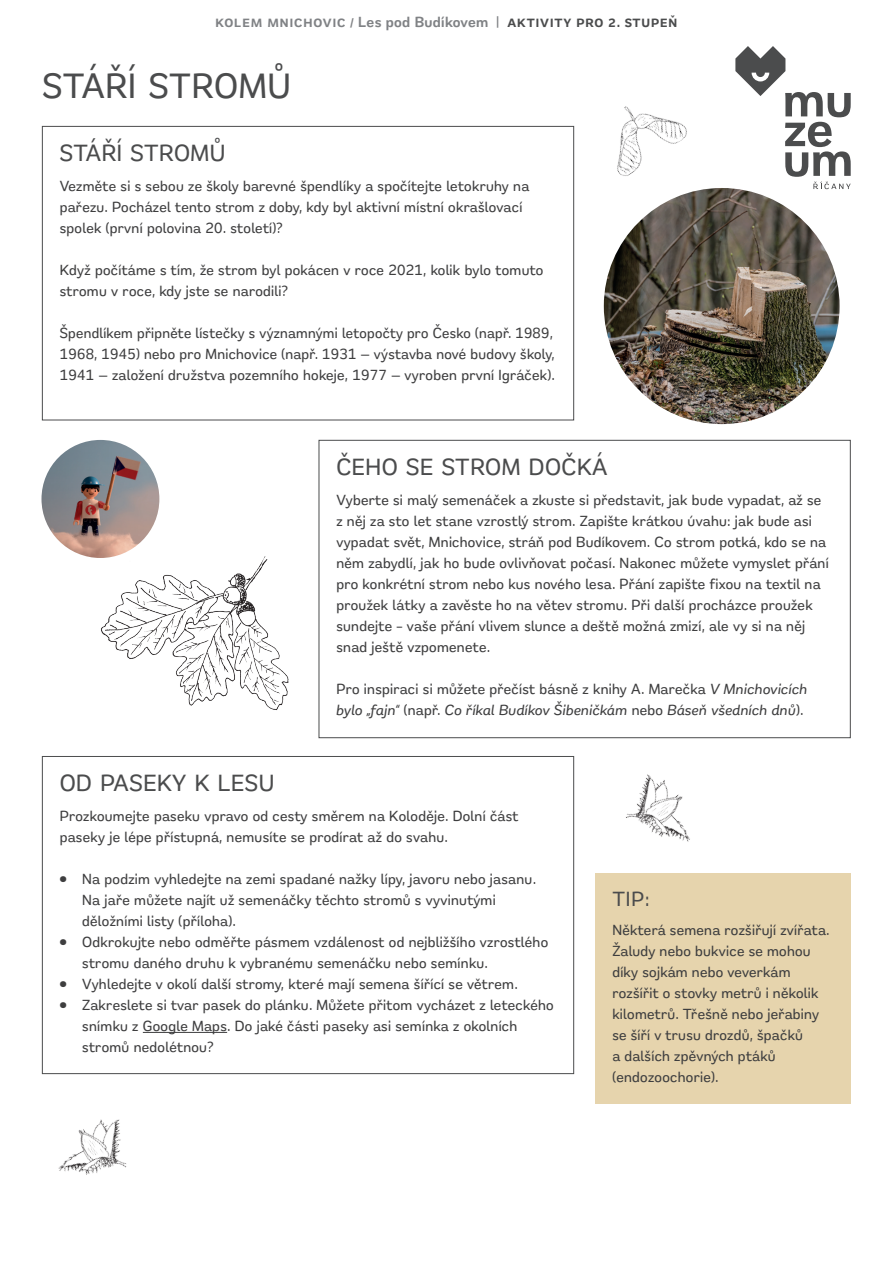
<style>
.page{position:relative;width:893px;height:1263px;background:#fff}
.page>*{position:absolute;margin:0;border:0;box-sizing:border-box;transform-origin:0 0}
.t1{font:500 36px "Remora Sans W2";letter-spacing:.02em;color:#4b4c4d}
.t2{font:500 24px "Remora Sans W2";letter-spacing:.02em;color:#4b4c4d}
.t3{font:500 21px "Remora Sans W2";color:#4b4c4d}
.t4{font:500 15px/21px "Remora Sans W2";letter-spacing:.02em;color:#3e3e3f}
.t5{font:italic 500 15px/21px "Remora Sans W2";letter-spacing:.02em;color:#3e3e3f}
.t6{font:600 15px "Remora Sans W2";letter-spacing:.02em;color:#808285}
.s1{color:#4b4c4d}
.s2{font-style:normal}
.s3{font-weight:700;font-size:18px}
</style>
<div class="page">
<img style="left:604px;top:188px;width:236px;height:236px;border-radius:118px">
<div style="left:42px;top:126px;width:532px;height:294px;border:1px solid #4b4c4d"></div>
<div style="left:595px;top:873px;width:255px;height:231px;background:#e6d4ad"></div>
<svg style="left:735px;top:46px;width:116px;height:143px"></svg>
<img style="left:41px;top:440px;width:118px;height:118px;border-radius:59px">
<img style="left:58px;top:1119px;width:69px;height:56px">
<img style="left:96px;top:551px;width:193px;height:159px">
<img style="left:617px;top:106px;width:70px;height:70px">
<div style="left:319px;top:440px;width:532px;height:298px;border:1px solid #4b4c4d"></div>
<hr style="left:143px;top:1032px;width:84px;height:1px;background:#3e3e3f">
<div style="left:42px;top:756px;width:532px;height:318px;border:1px solid #4b4c4d"></div>
<img style="left:626px;top:774px;width:64px;height:68px">
<p class="t6" style="left:215px;top:12px;width:464px">kolem mnichovic / Les pod Budíkovem | <span class="s1">aktivity pro 2. stupeň</span></p>
<h1 class="t1" style="left:43px;top:63px;width:250px">STÁŘÍ STROMŮ</h1>
<h2 class="t2" style="left:60px;top:138px;width:167px">STÁŘÍ STROMŮ</h2>
<p class="t4" style="left:60px;top:175px;width:471px">Vezměte si s sebou ze školy barevné špendlíky a spočítejte letokruhy na pařezu. Pocházel tento strom z doby, kdy byl aktivní místní okrašlovací spolek (první polovina 20. století)?</p>
<p class="t4" style="left:60px;top:259px;width:485px">Když počítáme s tím, že strom byl pokácen v roce 2021, kolik bylo tomuto stromu v roce, kdy jste se narodili?</p>
<p class="t4" style="left:60px;top:322px;width:496px">Špendlíkem připněte lístečky s významnými letopočty pro Česko (např. 1989,<br>1968, 1945) nebo pro Mnichovice (např. 1931 — výstavba nové budovy školy,<br>1941 — založení družstva pozemního hokeje, 1977 — vyroben první Igráček).</p>
<h2 class="t2" style="left:336px;top:452px;width:273px">ČEHO SE STROM DOČKÁ</h2>
<p class="t4" style="left:336px;top:489px;width:494px">Vyberte si malý semenáček a zkuste si představit, jak bude vypadat, až se z něj za sto let stane vzrostlý strom. Zapište krátkou úvahu: jak bude asi vypadat svět, Mnichovice, stráň pod Budíkovem. Co strom potká, kdo se na něm zabydlí, jak ho bude ovlivňovat počasí. Nakonec můžete vymyslet přání pro konkrétní strom nebo kus nového lesa. Přání zapište fixou na textil na proužek látky a zavěste ho na větev stromu. Při další procházce proužek sundejte – vaše přání vlivem slunce a deště možná zmizí, ale vy si na něj snad ještě vzpomenete.</p>
<p class="t5" style="left:336px;top:678px;width:473px"><span class="s2">Pro inspiraci si můžete přečíst básně z knihy A. Marečka</span> V Mnichovicích bylo „fajn“ <span class="s2">(např.</span> Co říkal Budíkov Šibeničkám <span class="s2">nebo</span> Báseň všedních dnů<span class="s2">).</span></p>
<h2 class="t2" style="left:60px;top:768px;width:216px">OD PASEKY K LESU</h2>
<p class="t4" style="left:60px;top:805px;width:460px">Prozkoumejte paseku vpravo od cesty směrem na Koloděje. Dolní část paseky je lépe přístupná, nemusíte se prodírat až do svahu.</p>
<p class="t4" style="left:82px;top:868px;width:455px;text-indent:-23px"><span class="s3">•</span> Na podzim vyhledejte na zemi spadané nažky lípy, javoru nebo jasanu.<br>Na jaře můžete najít už semenáčky těchto stromů s vyvinutými děložními listy (příloha).</p>
<p class="t4" style="left:82px;top:931px;width:467px;text-indent:-23px"><span class="s3">•</span> Odkrokujte nebo odměřte pásmem vzdálenost od nejbližšího vzrostlého stromu daného druhu k vybranému semenáčku nebo semínku.</p>
<p class="t4" style="left:60px;top:973px;width:459px"><span class="s3">•</span> Vyhledejte v okolí další stromy, které mají semena šířící se větrem.</p>
<p class="t4" style="left:82px;top:994px;width:473px;text-indent:-23px"><span class="s3">•</span> Zakreslete si tvar pasek do plánku. Můžete přitom vycházet z leteckého snímku z Google Maps. Do jaké části paseky asi semínka z okolních stromů nedolétnou?</p>
<h3 class="t3" style="left:612px;top:885px;width:39px">TIP:</h3>
<p class="t4" style="left:612px;top:919px;width:219px">Některá semena rozšiřují zvířata.<br>Žaludy nebo bukvice se mohou díky sojkám nebo veverkám rozšířit o stovky metrů i několik kilometrů. Třešně nebo jeřabiny se šíří v trusu drozdů, špačků<br>a dalších zpěvných ptáků (endozoochorie).</p>
</div>
